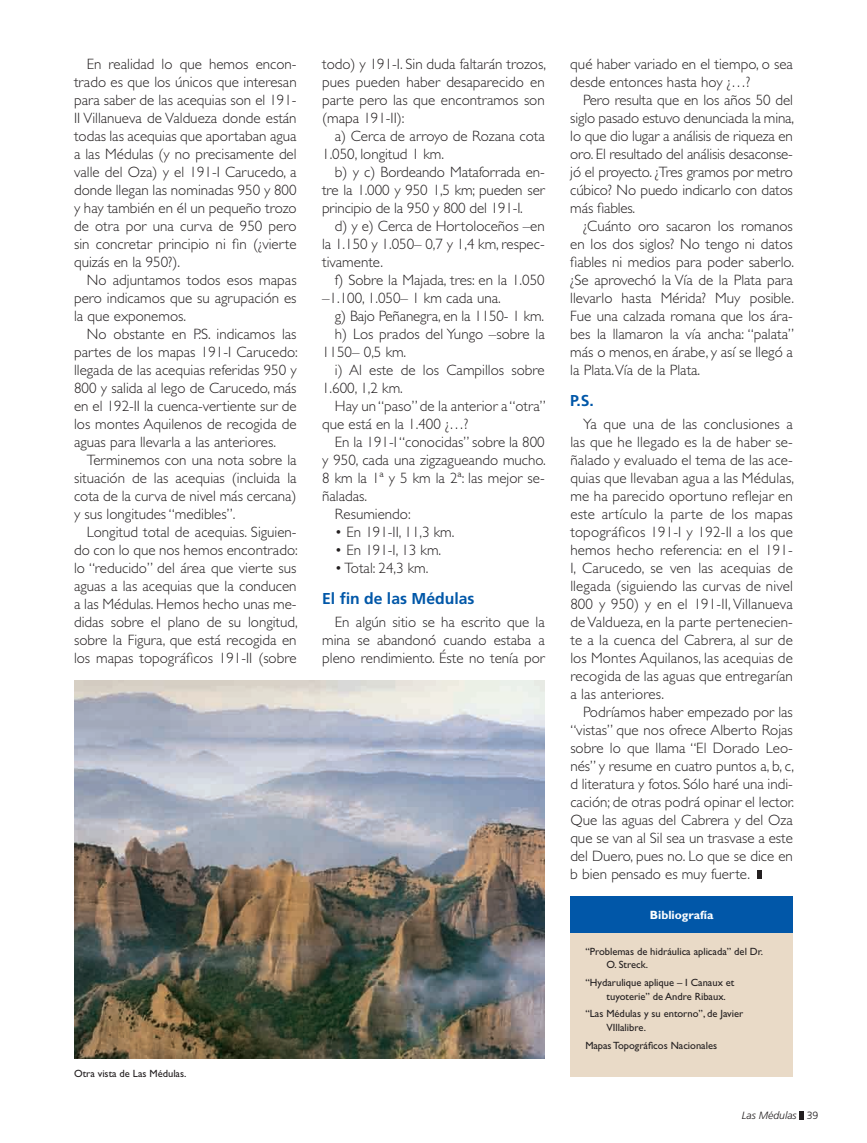
<style>
.page{position:relative;width:867px;height:1143px;background:#fff}
.page>*{position:absolute;margin:0;border:0;box-sizing:border-box;transform-origin:0 0}
.ladillo_tecnico{font:700 15.75px "Frutiger LT Std";color:#0157a8}
.texto_comun{font:300 15px/18px "Gill Sans Std";color:#231f20;text-align:justify}
.titulo_tabla_grafico{font:700 12px "Gill Sans Std";color:#fff}
.texto_tabla_grafico{font:10.5px/13.5px "Gill Sans Std";color:#231f20}
.pie_foto{font:10.5px "Gill Sans Std";color:#231f20}
.t1{font:italic 300 10.5px "Frutiger LT Std";color:#231f20}
.s1{font-style:normal}
</style>
<div class="page">
<div style="left:799px;top:1111px;width:5px;height:8px;background:#231f20"></div>
<svg style="left:757px;top:870px;width:4px;height:9px"></svg>
<div style="left:570px;top:897px;width:223px;height:36px;background:#0157a8"></div>
<div style="left:570px;top:933px;width:223px;height:144px;background:#e9dac7"></div>
<img style="left:74px;top:681px;width:471px;height:378px">
<p class="texto_comun" style="left:74px;top:55px;width:224px;text-indent:13px">En realidad lo que hemos encon&shy;trado es que los únicos que interesan para saber de las acequias son el 191- II Villanueva de Valdueza donde están todas las acequias que aportaban agua a las Médulas (y no precisamente del valle del Oza) y el 191-I Carucedo, a donde llegan las nominadas 950 y 800 y hay también en él un pequeño trozo de otra por una curva de 950 pero sin concretar principio ni fin (¿vierte quizás en la 950?).</p>
<p class="texto_comun" style="left:74px;top:271px;width:224px;text-indent:13px">No adjuntamos todos esos mapas pero indicamos que su agrupación es la que exponemos.</p>
<p class="texto_comun" style="left:74px;top:325px;width:225px;text-indent:13px">No obstante en P.S. indicamos las partes de los mapas 191-I Carucedo: llegada de las acequias referidas 950 y 800 y salida al lego de Carucedo, más en el 192-II la cuenca-vertiente sur de los montes Aquilenos de recogida de aguas para llevarla a las anteriores.</p>
<p class="texto_comun" style="left:74px;top:451px;width:224px;text-indent:13px">Terminemos con una nota sobre la situación de las acequias (incluida la cota de la curva de nivel más cercana) y sus longitudes “medibles”.</p>
<p class="texto_comun" style="left:74px;top:523px;width:225px;text-indent:13px">Longitud total de acequias. Siguien&shy;do con lo que nos hemos encontrado: lo “reducido” del área que vierte sus aguas a las acequias que la conducen a las Médulas. Hemos hecho unas me&shy;didas sobre el plano de su longitud, sobre la Figura, que está recogida en los mapas topográficos 191-II (sobre</p>
<p class="pie_foto" style="left:74px;top:1067px;width:114px">Otra vista de Las Médulas.</p>
<p class="texto_comun" style="left:322px;top:55px;width:225px">todo) y 191-I. Sin duda faltarán trozos, pues pueden haber desaparecido en parte pero las que encontramos son (mapa 191-II):</p>
<p class="texto_comun" style="left:322px;top:127px;width:224px;text-indent:13px">a) Cerca de arroyo de Rozana cota<br>1.050, longitud 1 km.</p>
<p class="texto_comun" style="left:322px;top:163px;width:224px;text-indent:13px">b) y c) Bordeando Mataforrada en&shy;tre la 1.000 y 950 1,5 km; pueden ser principio de la 950 y 800 del 191-I.</p>
<p class="texto_comun" style="left:322px;top:217px;width:224px;text-indent:13px">d) y e) Cerca de Hortoloceños –en la 1.150 y 1.050– 0,7 y 1,4 km, respec&shy;tivamente.</p>
<p class="texto_comun" style="left:322px;top:271px;width:224px;text-indent:13px">f) Sobre la Majada, tres: en la 1.050 –1.100, 1.050– 1 km cada una.</p>
<p class="texto_comun" style="left:335px;top:307px;width:211px">g) Bajo Peñanegra, en la 1150- 1 km.</p>
<p class="texto_comun" style="left:322px;top:325px;width:224px;text-indent:13px">h) Los prados del Yungo –sobre la<br>1150– 0,5 km.</p>
<p class="texto_comun" style="left:322px;top:361px;width:224px;text-indent:13px">i) Al este de los Campillos sobre<br>1.600, 1,2 km.</p>
<p class="texto_comun" style="left:322px;top:397px;width:225px;text-indent:13px">Hay un “paso” de la anterior a “otra” que está en la 1.400 ¿…?</p>
<p class="texto_comun" style="left:322px;top:433px;width:225px;text-indent:13px">En la 191-I “conocidas” sobre la 800 y 950, cada una zigzagueando mucho.<br>8 km la 1ª y 5 km la 2ª: las mejor se&shy;ñaladas.</p>
<p class="texto_comun" style="left:335px;top:505px;width:77px">Resumiendo:</p>
<p class="texto_comun" style="left:335px;top:523px;width:121px">• En 191-II, 11,3 km.</p>
<p class="texto_comun" style="left:335px;top:541px;width:108px">• En 191-I, 13 km.</p>
<p class="texto_comun" style="left:335px;top:559px;width:95px">• Total: 24,3 km.</p>
<p class="ladillo_tecnico" style="left:322px;top:589px;width:154px">El fin de las Médulas</p>
<p class="texto_comun" style="left:322px;top:613px;width:224px;text-indent:13px">En algún sitio se ha escrito que la mina se abandonó cuando estaba a pleno rendimiento. Éste no tenía por</p>
<p class="texto_comun" style="left:570px;top:55px;width:224px">qué haber variado en el tiempo, o sea desde entonces hasta hoy ¿…?</p>
<p class="texto_comun" style="left:570px;top:91px;width:225px;text-indent:13px">Pero resulta que en los años 50 del siglo pasado estuvo denunciada la mina, lo que dio lugar a análisis de riqueza en oro. El resultado del análisis desaconse&shy;jó el proyecto. ¿Tres gramos por metro cúbico? No puedo indicarlo con datos más fiables.</p>
<p class="texto_comun" style="left:570px;top:217px;width:225px;text-indent:13px">¿Cuánto oro sacaron los romanos en los dos siglos? No tengo ni datos fiables ni medios para poder saberlo. ¿Se aprovechó la Vía de la Plata para llevarlo hasta Mérida? Muy posible.<br>Fue una calzada romana que los ára&shy;bes la llamaron la vía ancha: “palata” más o menos, en árabe, y así se llegó a la Plata.Vía de la Plata.</p>
<p class="ladillo_tecnico" style="left:570px;top:391px;width:25px">P.S.</p>
<p class="texto_comun" style="left:570px;top:415px;width:225px;text-indent:13px">Ya que una de las conclusiones a las que he llegado es la de haber se&shy;ñalado y evaluado el tema de las ace&shy;quias que llevaban agua a las Médulas, me ha parecido oportuno reflejar en este artículo la parte de los mapas topográficos 191-I y 192-II a los que hemos hecho referencia: en el 191- I, Carucedo, se ven las acequias de llegada (siguiendo las curvas de nivel 800 y 950) y en el 191-II, Villanueva de Valdueza, en la parte pertenecien&shy;te a la cuenca del Cabrera, al sur de los Montes Aquilanos, las acequias de recogida de las aguas que entregarían a las anteriores.</p>
<p class="texto_comun" style="left:570px;top:703px;width:225px;text-indent:13px">Podríamos haber empezado por las “vistas” que nos ofrece Alberto Rojas sobre lo que llama “El Dorado Leo&shy;nés” y resume en cuatro puntos a, b, c, d literatura y fotos. Sólo haré una indi&shy;cación; de otras podrá opinar el lector.<br>Que las aguas del Cabrera y del Oza que se van al Sil sea un trasvase a este del Duero, pues no. Lo que se dice en b bien pensado es muy fuerte.</p>
<p class="titulo_tabla_grafico" style="left:650px;top:908px;width:65px">Bibliografía</p>
<p class="texto_tabla_grafico" style="left:606px;top:945px;width:158px;text-indent:-21px">“Problemas de hidráulica aplicada” del Dr.<br>O. Streck.</p>
<p class="texto_tabla_grafico" style="left:606px;top:976px;width:129px;text-indent:-21px">“Hydarulique aplique – I Canaux et tuyoterie” de Andre Ribaux.</p>
<p class="texto_tabla_grafico" style="left:606px;top:1007px;width:138px;text-indent:-21px">“Las Médulas y su entorno”, de Javier<br>VIllalibre.</p>
<p class="texto_tabla_grafico" style="left:585px;top:1038px;width:133px">Mapas Topográficos Nacionales</p>
<p class="t1" style="left:742px;top:1110px;width:78px">Las Médulas <span class="s1">39</span></p>
</div>
